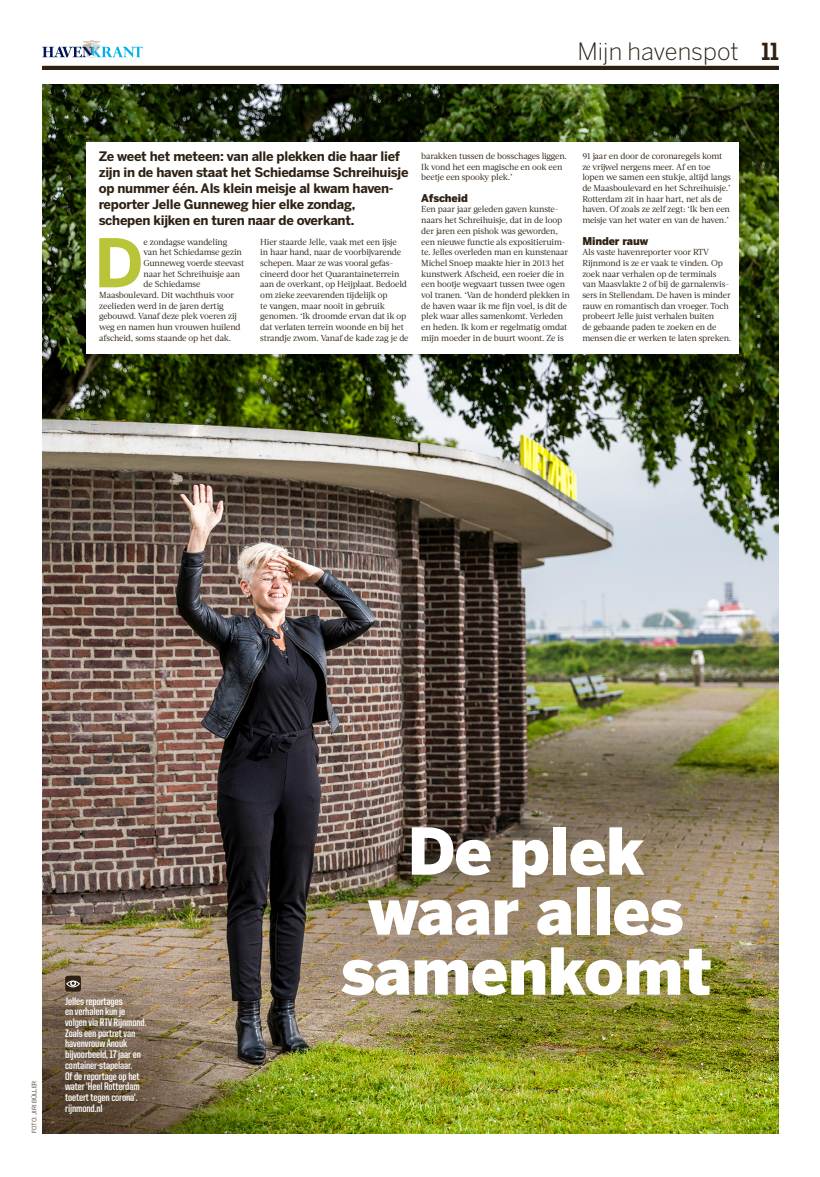
<style>
.page{position:relative;width:820px;height:1177px;background:#fff}
.page>*{position:absolute;margin:0;border:0;box-sizing:border-box;transform-origin:0 0}
.t1{font:700 66.5px "Benton Sans";color:#b9c538}
.t2{font:900 64px/60px "Benton Sans";letter-spacing:-.01em;color:#fff;text-align:center}
.t3{font:300 23.7px "Benton Sans";color:#2e2113}
.t4{font:700 13px/16px "Benton Sans";letter-spacing:-.02em;color:#2e2113}
.t5{font:700 11px/10.7px "United Sans Cond";letter-spacing:-.01em;color:#fff}
.t6{font:900 10.7px "Benton Sans";letter-spacing:-.01em;color:#2e2113}
.t7{font:8.7px/10.7px "Acta";letter-spacing:-.015em;color:#2e2113}
.t8{font:8.7px "Acta";letter-spacing:-.035em;color:#2e2113}
.t9{font:6px "Benton Sans";color:#2e2113}
.s1{font-family:"United Sans Cond";font-weight:800;font-size:25px}
</style>
<div class="page">
<img style="left:42px;top:84px;width:736px;height:1049px">
<div style="left:86px;top:142px;width:652px;height:211px;background:#fff"></div>
<svg style="left:65px;top:975px;width:16px;height:16px"></svg>
<svg style="left:42px;top:40px;width:101px;height:18px"></svg>
<hr style="left:42px;top:66px;width:736px;height:4px;background:#2e2113">
<h3 class="t3" style="left:577px;top:38px;width:203px">Mijn havenspot <span class="s1">11</span></h3>
<h3 class="t4" style="left:99px;top:148px;width:311px">Ze weet het meteen: van alle plekken die haar lief zijn in de haven staat het Schiedamse Schreihuisje op nummer één. Als klein meisje al kwam haven&shy;reporter Jelle Gunneweg hier elke zondag, schepen kijken en turen naar de overkant.</h3>
<h1 class="t1" style="left:94px;top:221px;width:51px">D</h1>
<p class="t7" style="left:143px;top:236px;width:85px">e zondagse wandeling</p>
<p class="t7" style="left:143px;top:247px;width:100px">van het Schiedamse gezin</p>
<p class="t8" style="left:143px;top:258px;width:102px">Gunneweg voerde steevast</p>
<p class="t7" style="left:143px;top:268px;width:98px">naar het Schreihuisje aan</p>
<p class="t7" style="left:143px;top:279px;width:58px">de Schiedamse</p>
<p class="t7" style="left:99px;top:290px;width:136px">Maasboulevard. Dit wachthuis voor</p>
<p class="t7" style="left:99px;top:300px;width:126px">zeelieden werd in de jaren dertig</p>
<p class="t7" style="left:99px;top:311px;width:139px">gebouwd. Vanaf deze plek voeren zij</p>
<p class="t7" style="left:99px;top:322px;width:143px">weg en namen hun vrouwen huilend</p>
<p class="t7" style="left:99px;top:332px;width:133px">afscheid, soms staande op het dak.</p>
<p class="t7" style="left:260px;top:236px;width:150px">Hier staarde Jelle, vaak met een ijsje<br>in haar hand, naar de voorbijvarende schepen. Maar ze was vooral gefas&shy;cineerd door het Quarantaineterrein aan de overkant, op Heijplaat. Bedoeld om zieke zeevarenden tijdelijk op<br>te vangen, maar nooit in gebruik genomen. ‘Ik droomde ervan dat ik op dat verlaten terrein woonde en bij het strandje zwom. Vanaf de kade zag je de</p>
<p class="t7" style="left:421px;top:151px;width:147px">barakken tussen de bosschages liggen.<br>Ik vond het een magische en ook een beetje een spooky plek.’</p>
<p class="t6" style="left:421px;top:191px;width:48px">Afscheid</p>
<p class="t7" style="left:421px;top:204px;width:150px">Een paar jaar geleden gaven kunste&shy;naars het Schreihuisje, dat in de loop der jaren een pishok was geworden, een nieuwe functie als expositieruim&shy;te. Jelles overleden man en kunstenaar Michel Snoep maakte hier in 2013 het kunstwerk Afscheid, een roeier die in een bootje wegvaart tussen twee ogen vol tranen. ‘Van de honderd plekken in de haven waar ik me fijn voel, is dit de plek waar alles samenkomt. Verleden en heden. Ik kom er regelmatig omdat mijn moeder in de buurt woont. Ze is</p>
<p class="t7" style="left:582px;top:151px;width:150px">91 jaar en door de coronaregels komt ze vrijwel nergens meer. Af en toe lopen we samen een stukje, altijd langs de Maasboulevard en het Schreihuisje.’ Rotterdam zit in haar hart, net als de haven. Of zoals ze zelf zegt: ‘Ik ben een meisje van het water en van de haven.’</p>
<p class="t6" style="left:582px;top:234px;width:67px">Minder rauw</p>
<p class="t7" style="left:582px;top:247px;width:150px">Als vaste havenreporter voor RTV Rijnmond is ze er vaak te vinden. Op zoek naar verhalen op de terminals van Maasvlakte 2 of bij de garnalenvis&shy;sers in Stellendam. De haven is minder rauw en romantisch dan vroeger. Toch probeert Jelle juist verhalen buiten<br>de gebaande paden te zoeken en de mensen die er werken te laten spreken.</p>
<p class="t9" style="left:31px;top:1133px;width:54px;rotate:-90deg">FOTO: JIRI BÜLLER</p>
<p class="t5" style="left:65px;top:995px;width:59px">Jelles reportages</p>
<p class="t5" style="left:65px;top:1006px;width:83px">en verhalen kun je volgen via RTV Rijnmond.<br>Zoals een portret van havenvrouw Anouk bijvoorbeeld, 17 jaar en container-stapelaar.<br>Of de reportage op het water 'Heel Rotterdam toetert tegen corona'. rijnmond.nl</p>
<h2 class="t2" style="left:368px;top:822px;width:317px">De plek waar alles</h2>
<h2 class="t2" style="left:340px;top:942px;width:372px">samenkomt</h2>
</div>
